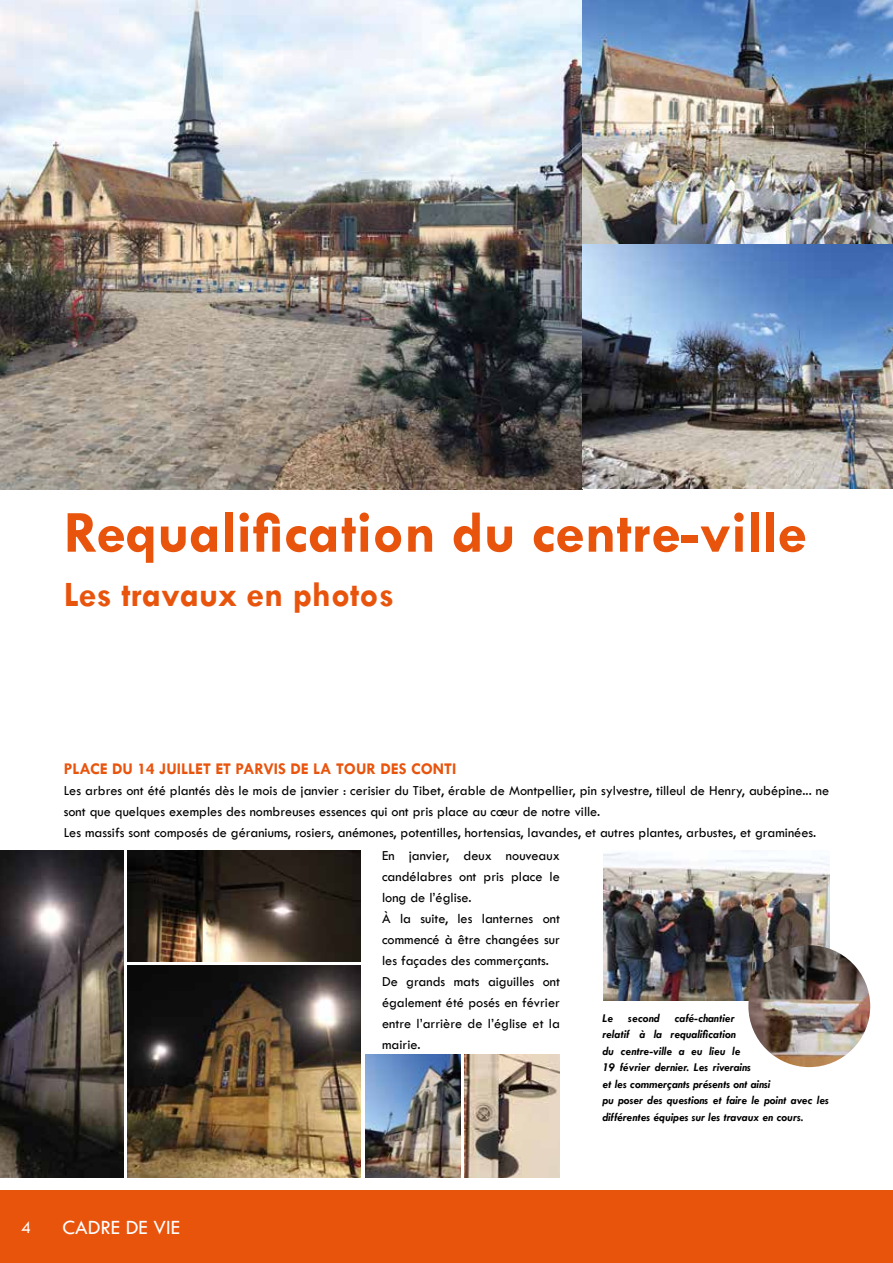
<style>
.page{position:relative;width:893px;height:1263px;background:#fff}
.page>*{position:absolute;margin:0;border:0;box-sizing:border-box;transform-origin:0 0}
.t1{font:700 60px "Tw Cen";color:#e9540d}
.t2{font:700 36px "Tw Cen";color:#e9540d}
.t3{font:21px "Tw Cen";color:#fff}
.t4{font:18px "Tw Cen";color:#fff}
.t5{font:700 16.5px "Tw Cen";color:#e9540d}
.t6{font:14.25px/21px "Tw Cen";color:#000}
.t7{font:italic 700 12px/16.5px "Tw Cen";color:#000}
</style>
<div class="page">
<div style="left:0;top:1191px;width:893px;height:72px;background:#e9540d"></div>
<img style="left:128px;top:965px;width:233px;height:213px">
<img style="left:128px;top:850px;width:233px;height:111px">
<img style="left:0;top:850px;width:123px;height:328px">
<img style="left:604px;top:850px;width:225px;height:150px">
<img style="left:0;top:0;width:893px;height:489px">
<img style="left:748px;top:945px;width:122px;height:122px;border-radius:61px">
<img style="left:365px;top:1054px;width:96px;height:124px">
<img style="left:464px;top:1054px;width:96px;height:124px">
<h1 class="t1" style="left:64px;top:497px;width:745px">Requalification du centre-ville</h1>
<h2 class="t2" style="left:64px;top:573px;width:332px">Les travaux en photos</h2>
<p class="t5" style="left:64px;top:759px;width:394px">PLACE DU 14 JUILLET ET PARVIS DE LA TOUR DES CONTI</p>
<p class="t6" style="left:64px;top:780px;width:767px">Les arbres ont été plantés dès le mois de janvier : cerisier du Tibet, érable de Montpellier, pin sylvestre, tilleul de Henry, aubépine... ne sont que quelques exemples des nombreuses essences qui ont pris place au cœur de notre ville.<br>Les massifs sont composés de géraniums, rosiers, anémones, potentilles, hortensias, lavandes, et autres plantes, arbustes, et graminées.</p>
<p class="t6" style="left:382px;top:845px;width:179px">En janvier, deux nouveaux candélabres ont pris place le long de l’église.<br>À la suite, les lanternes ont commencé à être changées sur les façades des commerçants.<br>De grands mats aiguilles ont également été posés en février entre l’arrière de l’église et la mairie.</p>
<p class="t7" style="left:602px;top:1009px;width:228px;text-indent:72px">café-chantier<br>relatif à la requalification<br>du centre-ville a eu lieu le<br>19 février dernier. Les riverains<br>et les commerçants présents ont ainsi<br>pu poser des questions et faire le point avec les différentes équipes sur les travaux en cours.</p>
<p class="t7" style="left:602px;top:1009px;width:12px">Le</p>
<p class="t7" style="left:628px;top:1009px;width:33px">second</p>
<p class="t4" style="left:21px;top:1216px;width:11px">4</p>
<h3 class="t3" style="left:62px;top:1215px;width:119px">CADRE DE VIE</h3>
</div>
